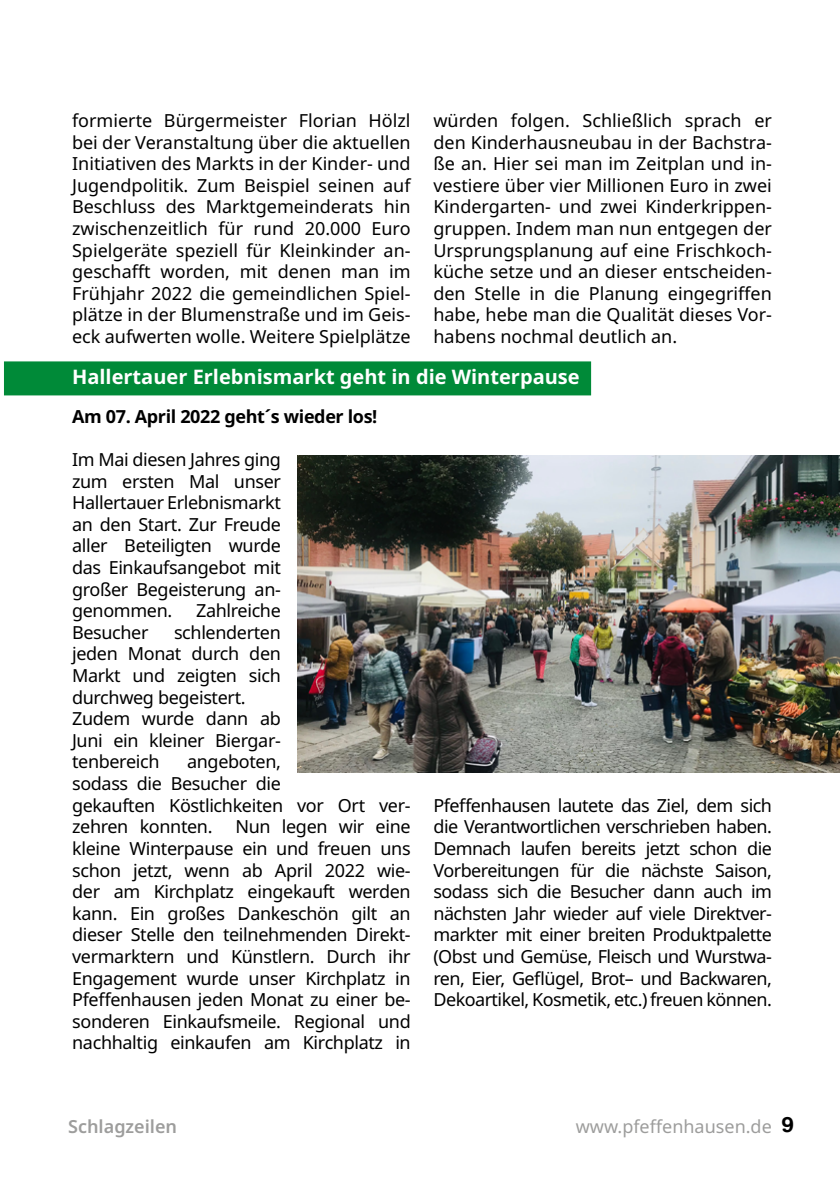
<style>
.page{position:relative;width:840px;height:1191px;background:#fff}
.page>*{position:absolute;margin:0;border:0;box-sizing:border-box;transform-origin:0 0}
.t1{font:700 20px "Noto Sans";color:#fff}
.t2{font:18px/21.6px "Noto Sans";letter-spacing:-.02em;color:#000;text-align:justify}
.t3{font:700 18px "Noto Sans";letter-spacing:-.02em;color:#000}
.t4{font:18px "Noto Sans";color:#9d9d9c}
.t5{font:600 18px "Noto Sans";color:#9d9d9c}
.s1{font-family:"Harabara";font-weight:700;font-size:22px;color:#000}
</style>
<div class="page">
<div style="left:4px;top:361px;width:586px;height:34px;background:#008a38"></div>
<img style="left:298px;top:455px;width:541px;height:317px">
<p class="t2" style="left:72px;top:110px;width:340px">formierte Bürgermeister Florian Hölzl bei der Veranstaltung über die aktuellen Initiativen des Markts in der Kinder- und Jugendpolitik. Zum Beispiel seinen auf Beschluss des Marktgemeinderats hin zwischenzeitlich für rund 20.000 Euro Spielgeräte speziell für Kleinkinder an&shy;geschafft worden, mit denen man im Frühjahr 2022 die gemeindlichen Spiel&shy;plätze in der Blumenstraße und im Geis&shy;eck aufwerten wolle. Weitere Spielplätze</p>
<p class="t2" style="left:433px;top:110px;width:340px">würden folgen. Schließlich sprach er den Kinderhausneubau in der Bachstra&shy;ße an. Hier sei man im Zeitplan und in&shy;vestiere über vier Millionen Euro in zwei Kindergarten- und zwei Kinderkrippen&shy;gruppen. Indem man nun entgegen der Ursprungsplanung auf eine Frischkoch&shy;küche setze und an dieser entscheiden&shy;den Stelle in die Planung eingegriffen habe, hebe man die Qualität dieses Vor&shy;habens nochmal deutlich an.</p>
<p class="t1" style="left:72px;top:363px;width:509px">Hallertauer Erlebnismarkt geht in die Winterpause</p>
<p class="t3" style="left:72px;top:403px;width:307px">Am 07. April 2022 geht´s wieder los!</p>
<p class="t2" style="left:72px;top:449px;width:210px">Im Mai diesen Jahres ging zum ersten Mal unser Hallertauer Erlebnismarkt an den Start. Zur Freude aller Beteiligten wurde das Einkaufsangebot mit großer Begeisterung an&shy;genommen.</p>
<p class="t2" style="left:196px;top:600px;width:86px">Zahlreiche</p>
<p class="t2" style="left:72px;top:622px;width:210px;text-align:left;text-indent:102px">schlenderten jeden Monat durch den<br>Markt und zeigten sich durchweg begeistert.<br>Zudem wurde dann ab<br>Juni ein kleiner Biergar&shy;tenbereich</p>
<p class="t2" style="left:72px;top:622px;width:78px">Besucher</p>
<p class="t2" style="left:72px;top:751px;width:340px;text-align:left;text-indent:115px">angeboten,<br>sodass die Besucher die<br>gekauften Köstlichkeiten vor Ort ver&shy;zehren konnten.</p>
<p class="t2" style="left:72px;top:816px;width:340px;text-indent:163px">Nun legen wir eine kleine Winterpause ein und freuen uns schon jetzt, wenn ab April 2022 wie&shy;der am Kirchplatz eingekauft werden kann. Ein großes Dankeschön gilt an dieser Stelle den teilnehmenden Direkt&shy;vermarktern und Künstlern. Durch ihr Engagement wurde unser Kirchplatz in Pfeffenhausen jeden Monat zu einer be&shy;sonderen Einkaufsmeile. Regional und nachhaltig einkaufen am Kirchplatz in</p>
<p class="t2" style="left:433px;top:794px;width:340px">Pfeffenhausen lautete das Ziel, dem sich die Verantwortlichen verschrieben haben.<br>Demnach laufen bereits jetzt schon die Vorbereitungen für die nächste Saison, sodass sich die Besucher dann auch im nächsten Jahr wieder auf viele Direktver&shy;markter mit einer breiten Produktpalette (Obst und Gemüse, Fleisch und Wurstwa&shy;ren, Eier, Geflügel, Brot– und Backwaren, Dekoartikel, Kosmetik, etc.) freuen können.</p>
<p class="t5" style="left:68px;top:1113px;width:110px">Schlagzeilen</p>
<p class="t4" style="left:575px;top:1113px;width:219px">www.pfeffenhausen.de <span class="s1">9</span></p>
</div>
